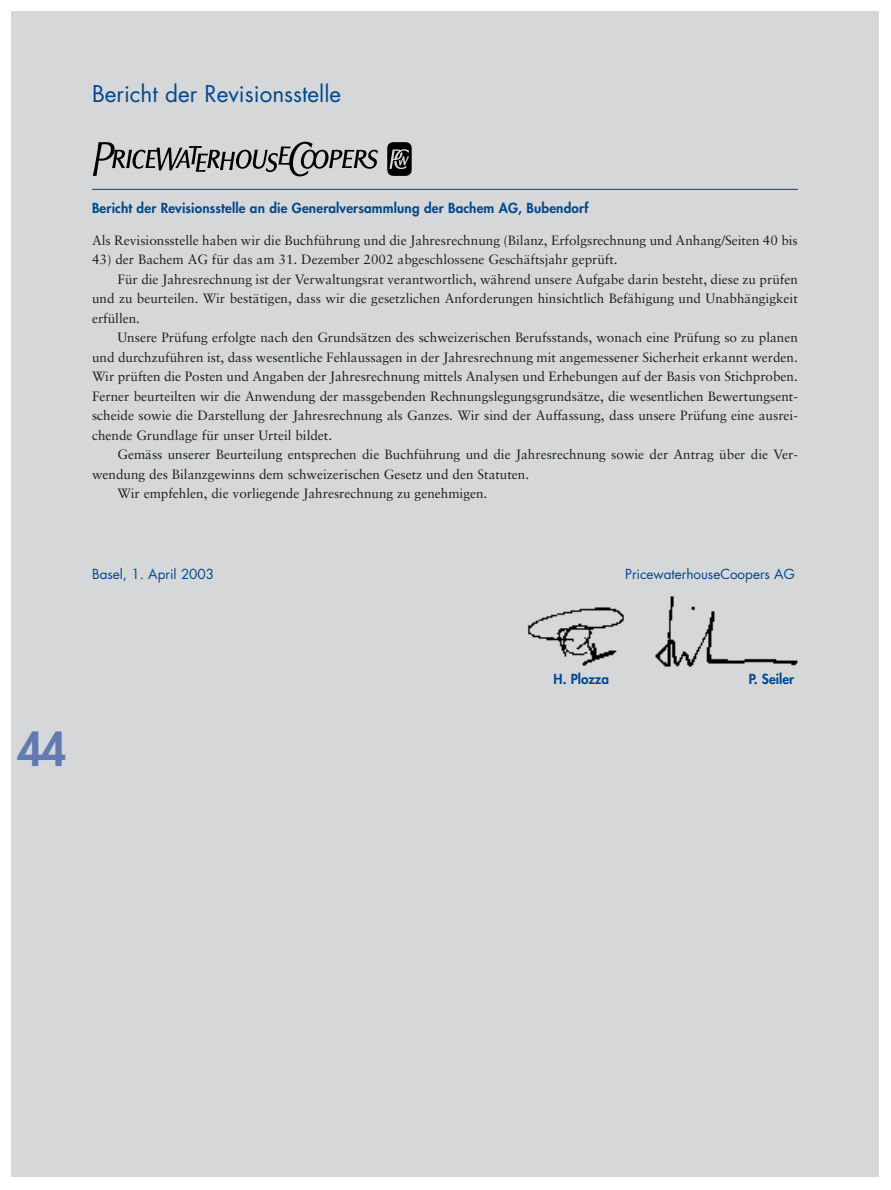
<style>
.page{position:relative;width:891px;height:1190px;background:#fff}
.page>*{position:absolute;margin:0;border:0;box-sizing:border-box;transform-origin:0 0}
.t1{font:800 45px "Futura";color:#627ab2}
.t2{font:22.5px "Futura";color:#004890}
.t3{font:13.5px "Sabon";color:#231f1f}
.t4{font:800 13.5px "Futura";letter-spacing:.01em;color:#004890}
.t5{font:13.5px "Futura";color:#004890}
</style>
<div class="page">
<div style="left:11px;top:11px;width:868px;height:1165px;background:#d6d7d8"></div>
<hr style="left:92px;top:189px;width:706px;height:1px;background:#004890">
<svg style="left:93px;top:142px;width:285px;height:34px"></svg>
<svg style="left:387px;top:142px;width:25px;height:34px"></svg>
<img style="left:527px;top:607px;width:97px;height:59px">
<img style="left:655px;top:596px;width:143px;height:71px">
<h2 class="t2" style="left:92px;top:84px;width:251px">Bericht der Revisionsstelle</h2>
<p class="t4" style="left:92px;top:201px;width:498px">Bericht der Revisionsstelle an die Generalversammlung der Bachem AG, Bubendorf</p>
<p class="t3" style="left:92px;top:234px;width:707px">Als Revisionsstelle haben wir die Buchführung und die Jahresrechnung (Bilanz, Erfolgsrechnung und Anhang/Seiten 40 bis</p>
<p class="t3" style="left:92px;top:254px;width:527px">43) der Bachem AG für das am 31. Dezember 2002 abgeschlossene Geschäftsjahr geprüft.</p>
<p class="t3" style="left:118px;top:273px;width:682px">Für die Jahresrechnung ist der Verwaltungsrat verantwortlich, während unsere Aufgabe darin besteht, diese zu prüfen</p>
<p class="t3" style="left:92px;top:293px;width:707px">und zu beurteilen. Wir bestätigen, dass wir die gesetzlichen Anforderungen hinsichtlich Befähigung und Unabhängigkeit</p>
<p class="t3" style="left:92px;top:312px;width:49px">erfüllen.</p>
<p class="t3" style="left:118px;top:332px;width:682px">Unsere Prüfung erfolgte nach den Grundsätzen des schweizerischen Berufsstands, wonach eine Prüfung so zu planen</p>
<p class="t3" style="left:92px;top:351px;width:707px">und durchzuführen ist, dass wesentliche Fehlaussagen in der Jahresrechnung mit angemessener Sicherheit erkannt werden.</p>
<p class="t3" style="left:92px;top:371px;width:707px">Wir prüften die Posten und Angaben der Jahresrechnung mittels Analysen und Erhebungen auf der Basis von Stichproben.</p>
<p class="t3" style="left:92px;top:390px;width:707px">Ferner beurteilten wir die Anwendung der massgebenden Rechnungslegungsgrundsätze, die wesentlichen Bewertungsent-</p>
<p class="t3" style="left:92px;top:410px;width:707px">scheide sowie die Darstellung der Jahresrechnung als Ganzes. Wir sind der Auffassung, dass unsere Prüfung eine ausrei-</p>
<p class="t3" style="left:92px;top:429px;width:242px">chende Grundlage für unser Urteil bildet.</p>
<p class="t3" style="left:118px;top:449px;width:682px">Gemäss unserer Beurteilung entsprechen die Buchführung und die Jahresrechnung sowie der Antrag über die Ver-</p>
<p class="t3" style="left:92px;top:468px;width:439px">wendung des Bilanzgewinns dem schweizerischen Gesetz und den Statuten.</p>
<p class="t3" style="left:118px;top:488px;width:371px">Wir empfehlen, die vorliegende Jahresrechnung zu genehmigen.</p>
<p class="t5" style="left:92px;top:568px;width:124px">Basel, 1. April 2003</p>
<p class="t5" style="left:625px;top:568px;width:171px">PricewaterhouseCoopers AG</p>
<h1 class="t1" style="left:17px;top:727px;width:51px">44</h1>
<p class="t4" style="left:554px;top:672px;width:57px">H. Plozza</p>
<p class="t4" style="left:749px;top:672px;width:47px">P. Seiler</p>
</div>
